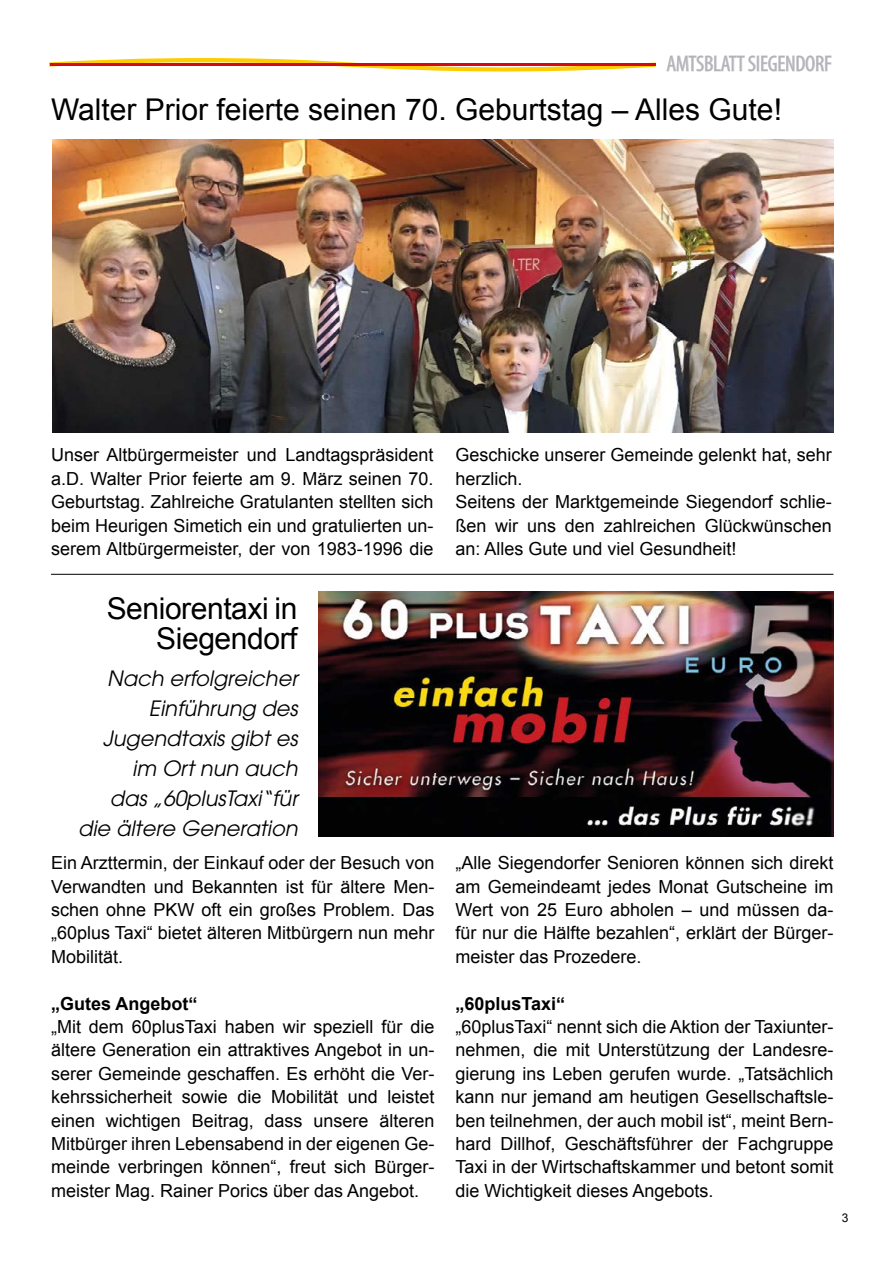
<style>
.page{position:relative;width:893px;height:1263px;background:#fff}
.page>*{position:absolute;margin:0;border:0;box-sizing:border-box;transform-origin:0 0}
.t1{font:30px/30px "Arial";color:#000;text-align:right}
.t2{font:condensed 22.5px "Myriad Pro";letter-spacing:-.01em;color:#b2b2b6}
.t3{font:italic 21px/30px "Avant Garde";color:#000;text-align:right}
.t4{font:18px/23.4px "Arial";color:#000;text-align:justify}
.t5{font:700 18px "Arial";color:#000}
.t6{font:12px "Arial";color:#000}
</style>
<div class="page">
<svg style="left:666px;top:55px;width:166px;height:17px"></svg>
<svg style="left:50px;top:58px;width:605px;height:14px"></svg>
<hr style="left:50px;top:63px;width:605px;height:3px;background:#d50911">
<img style="left:319px;top:592px;width:514px;height:245px">
<hr style="left:51px;top:574px;width:782px;height:1px;background:#000">
<img style="left:53px;top:139px;width:780px;height:293px">
<p class="t2" style="left:666px;top:50px;width:167px">AMTSBLATT SIEGENDORF</p>
<h1 class="t1" style="left:51px;top:94px;width:732px">Walter Prior feierte seinen 70. Geburtstag – Alles Gute!</h1>
<p class="t4" style="left:51px;top:444px;width:384px">Unser Altbürgermeister und Landtagspräsident a.D. Walter Prior feierte am 9. März seinen 70.<br>Geburtstag. Zahlreiche Gratulanten stellten sich beim Heurigen Simetich ein und gratulierten un&shy;serem Altbürgermeister, der von 1983-1996 die</p>
<h1 class="t1" style="left:107px;top:594px;width:192px">Seniorentaxi in<br>Siegendorf</h1>
<p class="t3" style="left:78px;top:663px;width:221px">Nach erfolgreicher<br>Einführung des<br>Jugendtaxis gibt es im Ort nun auch<br>das „60plusTaxi“für die ältere Generation</p>
<p class="t4" style="left:51px;top:851px;width:385px">Ein Arzttermin, der Einkauf oder der Besuch von Verwandten und Bekannten ist für ältere Men&shy;schen ohne PKW oft ein großes Problem. Das „60plus Taxi“ bietet älteren Mitbürgern nun mehr Mobilität.</p>
<p class="t5" style="left:51px;top:991px;width:148px">„Gutes Angebot“</p>
<p class="t4" style="left:51px;top:1015px;width:385px">„Mit dem 60plusTaxi haben wir speziell für die ältere Generation ein attraktives Angebot in un&shy;serer Gemeinde geschaffen. Es erhöht die Ver&shy;kehrssicherheit sowie die Mobilität und leistet einen wichtigen Beitrag, dass unsere älteren Mitbürger ihren Lebensabend in der eigenen Ge&shy;meinde verbringen können“, freut sich Bürger&shy;meister Mag. Rainer Porics über das Angebot.</p>
<p class="t4" style="left:455px;top:444px;width:378px;text-align:left">Geschicke unserer Gemeinde gelenkt hat, sehr herzlich.<br>Seitens der Marktgemeinde Siegendorf schlie&shy;ßen wir uns den zahlreichen Glückwünschen an: Alles Gute und viel Gesundheit!</p>
<p class="t4" style="left:455px;top:851px;width:380px">„Alle Siegendorfer Senioren können sich direkt am Gemeindeamt jedes Monat Gutscheine im Wert von 25 Euro abholen – und müssen da&shy;für nur die Hälfte bezahlen“, erklärt der Bürger&shy;meister das Prozedere.</p>
<p class="t5" style="left:455px;top:991px;width:111px">„60plusTaxi“</p>
<p class="t4" style="left:455px;top:1015px;width:380px">„60plusTaxi“ nennt sich die Aktion der Taxiunter&shy;nehmen, die mit Unterstützung der Landesre&shy;gierung ins Leben gerufen wurde. „Tatsächlich kann nur jemand am heutigen Gesellschaftsle&shy;ben teilnehmen, der auch mobil ist“, meint Bern&shy;hard Dillhof, Geschäftsführer der Fachgruppe Taxi in der Wirtschaftskammer und betont somit die Wichtigkeit dieses Angebots.</p>
<p class="t6" style="left:842px;top:1210px;width:8px">3</p>
</div>
